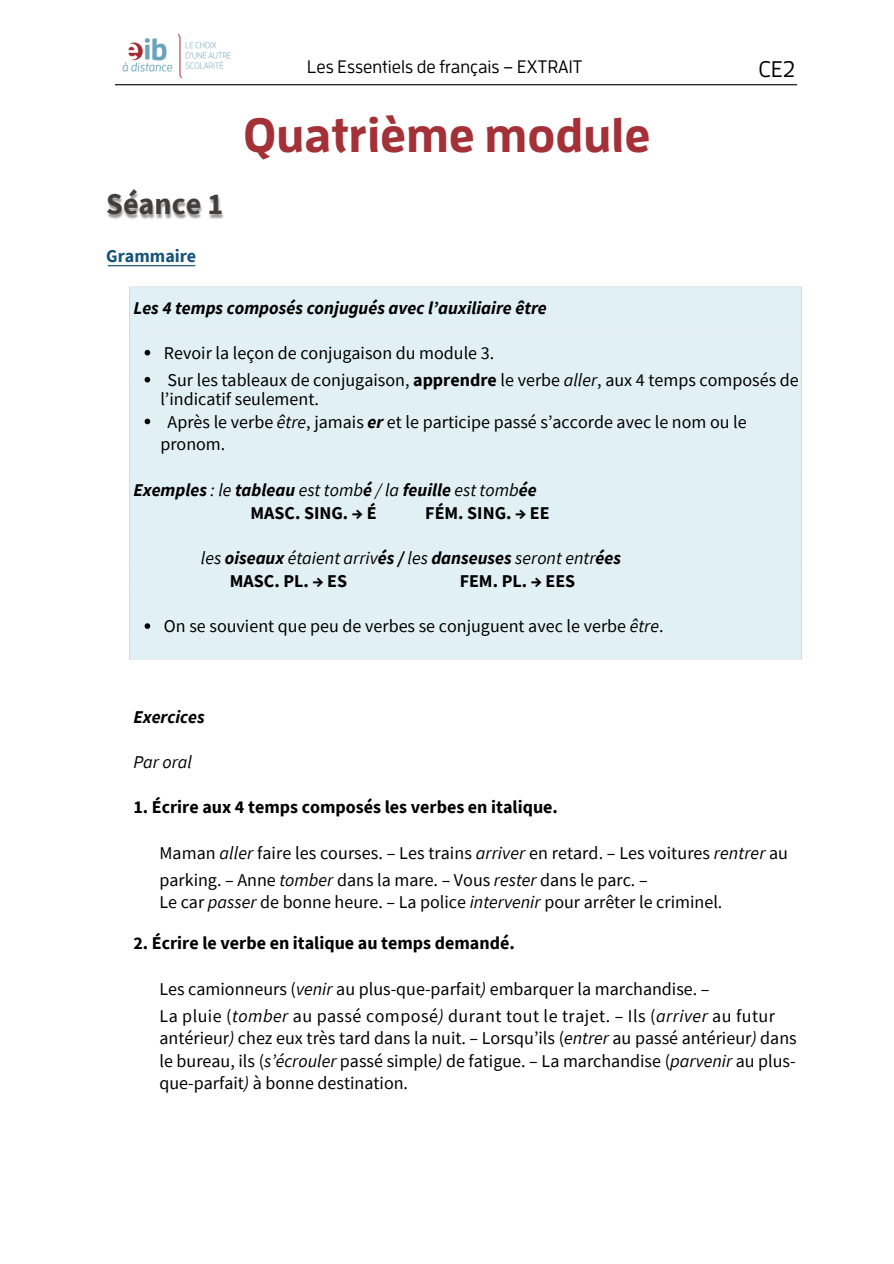
<style>
.page{position:relative;width:894px;height:1264px;background:#fff}
.page>*{position:absolute;margin:0;border:0;box-sizing:border-box;transform-origin:0 0}
.t1{font:700 48px "Enzo OT";color:#a33137}
.t2{font:700 30px "Source Sans Pro";color:#403f3d}
.t3{font:500 22.5px "Enzo OT";color:#000}
.t4{font:18px "Source Sans Pro";color:#000}
.t5{font:700 18px "Source Sans Pro";color:#000}
.t6{font:italic 700 18px "Source Sans Pro";color:#000}
.t7{font:18px "Source Sans Pro";letter-spacing:.025em;color:#000}
.t8{font:italic 18px "Source Sans Pro";color:#000}
.t9{font:500 18px "Enzo OT";color:#000}
.t10{font:700 18px "Source Sans Pro";color:#165479}
.s1{font-weight:700}
.s2{font-style:italic}
.s3{font-weight:700;font-style:italic}
.s4{font-weight:400}
</style>
<div class="page">
<img style="left:107px;top:192px;width:117px;height:27px">
<img style="left:107px;top:265px;width:89px;height:1px">
<img style="left:122px;top:33px;width:109px;height:46px">
<svg style="left:144px;top:350px;width:6px;height:5px"></svg>
<svg style="left:144px;top:377px;width:6px;height:5px"></svg>
<svg style="left:144px;top:418px;width:6px;height:6px"></svg>
<svg style="left:144px;top:623px;width:6px;height:6px"></svg>
<hr style="left:115px;top:84px;width:681px;height:1px;background:#000">
<h5 class="t2" style="left:106px;top:184px;width:118px">Séance 1</h5>
<p class="t9" style="left:307px;top:55px;width:277px">Les Essentiels de français – EXTRAIT</p>
<p class="t3" style="left:758px;top:56px;width:38px">CE2</p>
<p class="t1" style="left:243px;top:106px;width:409px">Quatrième module</p>
<p class="t10" style="left:106px;top:245px;width:91px">Grammaire</p>
<h5 class="t6" style="left:133px;top:296px;width:415px">Les 4 temps composés conjugués avec l’auxiliaire être</h5>
<h3 class="t4" style="left:164px;top:341px;width:332px">Revoir la leçon de conjugaison du module 3.</h3>
<p class="t4" style="left:167px;top:368px;width:632px">Sur les tableaux de conjugaison, <span class="s1">apprendre</span> le verbe <span class="s2">aller</span>, aux 4 temps composés de</p>
<h1 class="t4" style="left:160px;top:387px;width:160px">l’indicatif seulement.</h1>
<p class="t4" style="left:167px;top:410px;width:580px">Après le verbe <span class="s2">être</span>, jamais <span class="s3">er</span> et le participe passé s’accorde avec le nom ou le</p>
<h2 class="t4" style="left:160px;top:432px;width:66px">pronom.</h2>
<h5 class="t6" style="left:133px;top:478px;width:405px">Exemples <span class="s4">: le</span> tableau <span class="s4">est tomb</span>é <span class="s4">/ la</span> feuille <span class="s4">est tomb</span>ée</h5>
<p class="t5" style="left:250px;top:501px;width:127px">MASC. SING. → É</p>
<p class="t5" style="left:425px;top:501px;width:126px">FÉM. SING. → EE</p>
<h5 class="t8" style="left:201px;top:546px;width:421px">les <span class="s1">oiseaux</span> étaient arriv<span class="s1">és /</span> les <span class="s1">danseuses</span> seront entr<span class="s1">ées</span></h5>
<p class="t5" style="left:230px;top:569px;width:119px">MASC. PL. → ES</p>
<p class="t5" style="left:459px;top:569px;width:117px">FEM. PL. → EES</p>
<p class="t4" style="left:164px;top:614px;width:501px">On se souvient que peu de verbes se conjuguent avec le verbe <span class="s2">être</span>.</p>
<p class="t6" style="left:133px;top:705px;width:73px">Exercices</p>
<p class="t8" style="left:133px;top:750px;width:60px">Par oral</p>
<p class="t5" style="left:133px;top:795px;width:426px">1. Écrire aux 4 temps composés les verbes en italique.</p>
<p class="t4" style="left:159px;top:841px;width:630px">Maman <span class="s2">aller</span> faire les courses. – Les trains <span class="s2">arriver</span> en retard. – Les voitures <span class="s2">rentrer</span> au</p>
<p class="t4" style="left:159px;top:868px;width:489px">parking. – Anne <span class="s2">tomber</span> dans la mare. – Vous <span class="s2">rester</span> dans le parc. –</p>
<h4 class="t4" style="left:159px;top:890px;width:564px">Le car <span class="s2">passer</span> de bonne heure. – La police <span class="s2">intervenir</span> pour arrêter le criminel.</h4>
<h4 class="t5" style="left:133px;top:931px;width:383px">2. Écrire le verbe en italique au temps demandé.</h4>
<p class="t4" style="left:159px;top:976px;width:551px">Les camionneurs (<span class="s2">venir</span> au plus-que-parfait<span class="s2">)</span> embarquer la marchandise. –</p>
<h4 class="t7" style="left:159px;top:1003px;width:617px">La pluie (<span class="s2">tomber</span> au passé composé<span class="s2">)</span> durant tout le trajet. – Ils (<span class="s2">arriver</span> au futur</h4>
<h4 class="t4" style="left:159px;top:1026px;width:638px">antérieur<span class="s2">)</span> chez eux très tard dans la nuit. – Lorsqu’ils (<span class="s2">entrer</span> au passé antérieur<span class="s2">)</span> dans</h4>
<p class="t4" style="left:159px;top:1048px;width:637px">le bureau, ils (<span class="s2">s’écrouler</span> passé simple<span class="s2">)</span> de fatigue. – La marchandise (<span class="s2">parvenir</span> au plus-</p>
<p class="t4" style="left:159px;top:1071px;width:250px">que-parfait<span class="s2">)</span> à bonne destination.</p>
</div>
